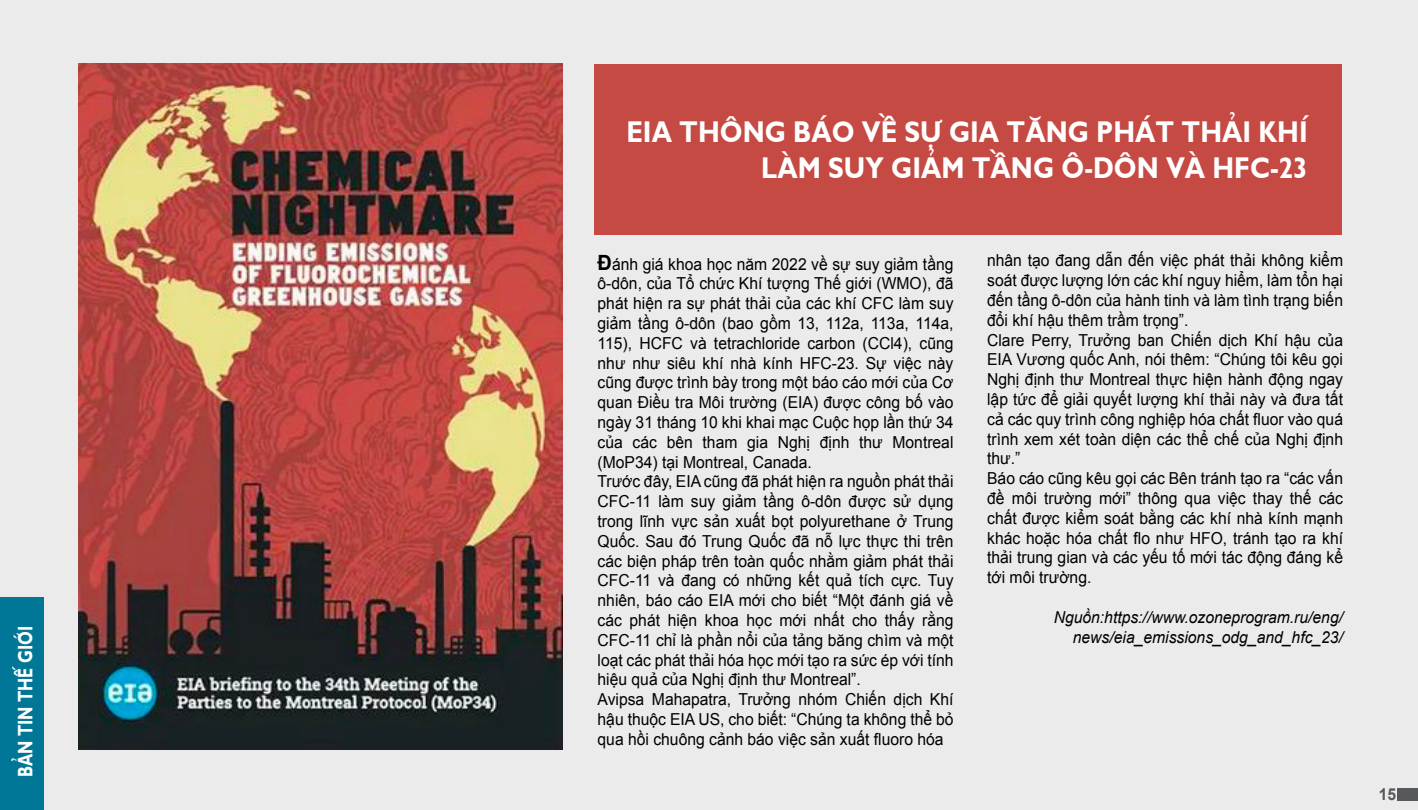
<style>
.page{position:relative;width:1418px;height:810px;background:#ebebeb}
.page>*{position:absolute;margin:0;border:0;box-sizing:border-box;transform-origin:0 0}
.t1{font:700 30px/36px "SFU Gill Sans";color:#fff;text-align:right;scale:.87 1}
.t2{font:700 21px "SFU Gill Sans";color:#fff;scale:.75 1}
.t3{font:16.5px/19.8px "Arial";color:#000;scale:.95 1}
.t4{font:italic 16.5px/19.8px "Arial";color:#000;text-align:right;scale:.95 1}
.t5{font:700 16.5px "Arial";color:#57585b;scale:.95 1}
.s1{font-weight:700;font-size:21px}
</style>
<div class="page">
<div style="left:594px;top:64px;width:747px;height:170px;background:#c54a44"></div>
<div style="left:1397px;top:788px;width:21px;height:13px;background:#57585b"></div>
<div style="left:0;top:598px;width:43px;height:212px;background:#007797"></div>
<img style="left:78px;top:63px;width:485px;height:686px">
<p class="t2" style="left:9px;top:777px;width:203px;rotate:-90deg">BẢN TIN THẾ GIỚI</p>
<h1 class="t1" style="left:626px;top:110px;width:784px">EIA THÔNG BÁO VỀ SỰ GIA TĂNG PHÁT THẢI KHÍ<br>LÀM SUY GIẢM TẦNG Ô-DÔN VÀ HFC-23</h1>
<p class="t3" style="left:597px;top:254px;width:376px"><span class="s1">Đ</span>ánh giá khoa học năm 2022 về sự suy giảm tầng ô-dôn, của Tổ chức Khí tượng Thế giới (WMO), đã phát hiện ra sự phát thải của các khí CFC làm suy giảm tầng ô-dôn (bao gồm 13, 112a, 113a, 114a, 115), HCFC và tetrachloride carbon (CCl4), cũng như như siêu khí nhà kính HFC-23. Sự việc này cũng được trình bày trong một báo cáo mới của Cơ quan Điều tra Môi trường (EIA) được công bố vào ngày 31 tháng 10 khi khai mạc Cuộc họp lần thứ 34 của các bên tham gia Nghị định thư Montreal (MoP34) tại Montreal, Canada.<br>Trước đây, EIA cũng đã phát hiện ra nguồn phát thải CFC-11 làm suy giảm tầng ô-dôn được sử dụng trong lĩnh vực sản xuất bọt polyurethane ở Trung Quốc. Sau đó Trung Quốc đã nỗ lực thực thi trên các biện pháp trên toàn quốc nhằm giảm phát thải CFC-11 và đang có những kết quả tích cực. Tuy nhiên, báo cáo EIA mới cho biết “Một đánh giá về các phát hiện khoa học mới nhất cho thấy rằng CFC-11 chỉ là phần nổi của tảng băng chìm và một loạt các phát thải hóa học mới tạo ra sức ép với tính hiệu quả của Nghị định thư Montreal”.<br>Avipsa Mahapatra, Trưởng nhóm Chiến dịch Khí hậu thuộc EIA US, cho biết: “Chúng ta không thể bỏ qua hồi chuông cảnh báo việc sản xuất fluoro hóa</p>
<p class="t3" style="left:987px;top:251px;width:376px">nhân tạo đang dẫn đến việc phát thải không kiểm soát được lượng lớn các khí nguy hiểm, làm tổn hại đến tầng ô-dôn của hành tinh và làm tình trạng biến đổi khí hậu thêm trầm trọng”.<br>Clare Perry, Trưởng ban Chiến dịch Khí hậu của EIA Vương quốc Anh, nói thêm: “Chúng tôi kêu gọi Nghị định thư Montreal thực hiện hành động ngay lập tức để giải quyết lượng khí thải này và đưa tất cả các quy trình công nghiệp hóa chất fluor vào quá trình xem xét toàn diện các thể chế của Nghị định thư.”<br>Báo cáo cũng kêu gọi các Bên tránh tạo ra “các vấn đề môi trường mới” thông qua việc thay thế các chất được kiểm soát bằng các khí nhà kính mạnh khác hoặc hóa chất flo như HFO, tránh tạo ra khí thải trung gian và các yếu tố mới tác động đáng kể tới môi trường.</p>
<p class="t4" style="left:1053px;top:607px;width:306px">Nguồn:https://www.ozoneprogram.ru/eng/ news/eia_emissions_odg_and_hfc_23/</p>
<p class="t5" style="left:1378px;top:784px;width:20px">15</p>
</div>
